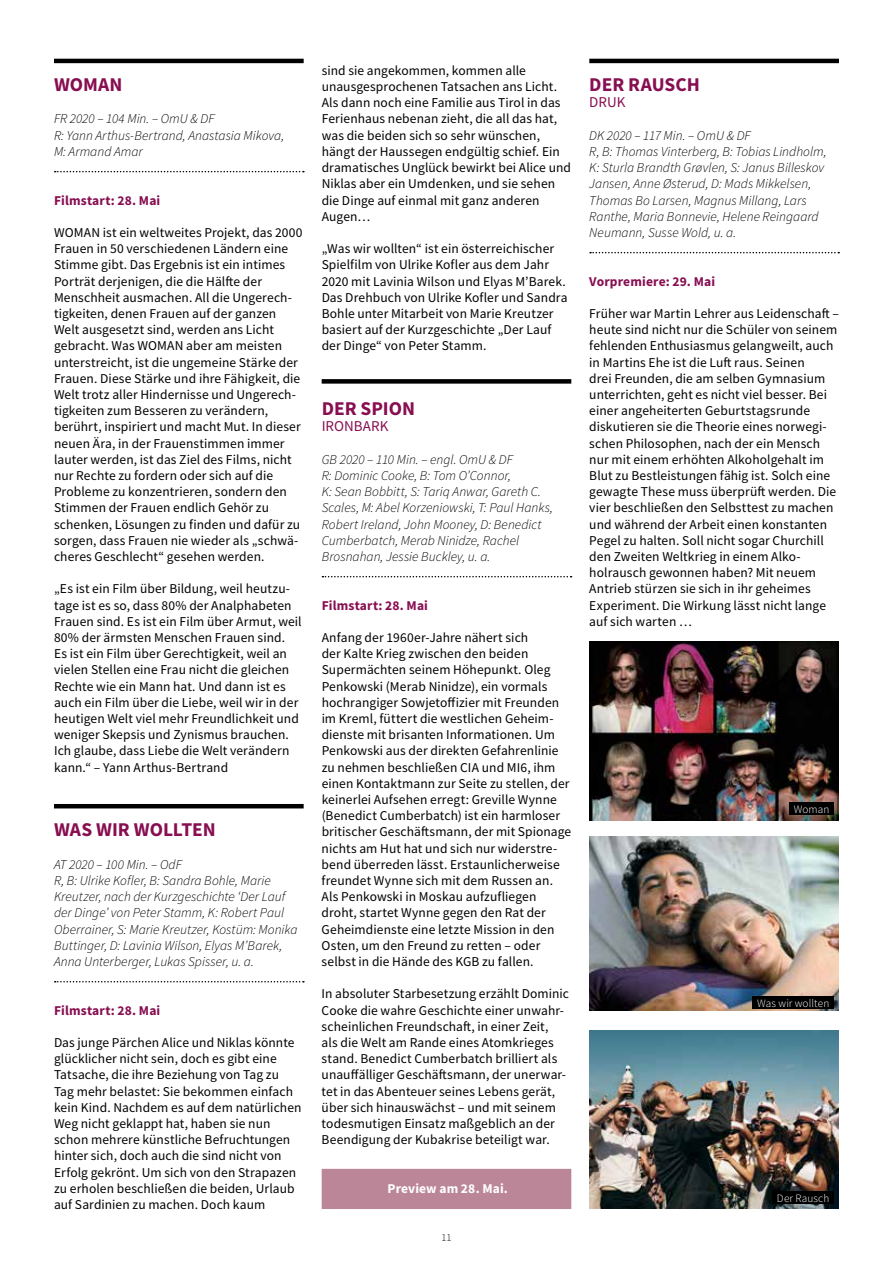
<style>
.page{position:relative;width:893px;height:1263px;background:#fff}
.page>*{position:absolute;margin:0;border:0;box-sizing:border-box;transform-origin:0 0}
.t1{font:700 19.5px "Source Sans Pro";color:#870e51}
.t2{font:15px "Source Sans Pro";letter-spacing:.005em;color:#870e51}
.t3{font:13.5px/16.2px "Source Sans Pro";letter-spacing:.005em;color:#000}
.t4{font:italic 300 13.5px/16.2px "Source Sans Pro";color:#000}
.t5{font:700 13.5px "Source Sans Pro";letter-spacing:.01em;color:#870e51}
.t6{font:700 13.5px "Source Sans Pro";color:#fff}
.t7{font:300 11.25px "Source Sans Pro";letter-spacing:.01em;color:#fff}
.t8{font:300 10.5px "Source Sans Pro";color:#000}
</style>
<div class="page">
<hr style="left:54px;top:59px;width:250px;height:4px;background:#000">
<svg style="left:55px;top:171px;width:249px;height:1px"></svg>
<hr style="left:54px;top:804px;width:250px;height:4px;background:#000">
<svg style="left:55px;top:981px;width:249px;height:1px"></svg>
<div style="left:322px;top:379px;width:249px;height:5px;background:#000"></div>
<svg style="left:322px;top:576px;width:250px;height:1px"></svg>
<div style="left:322px;top:1169px;width:249px;height:40px;background:#bc8699"></div>
<hr style="left:589px;top:59px;width:250px;height:4px;background:#000">
<svg style="left:590px;top:252px;width:249px;height:1px"></svg>
<img style="left:589px;top:836px;width:250px;height:175px">
<div style="left:752px;top:996px;width:82px;height:13px;background:#000"></div>
<img style="left:589px;top:642px;width:250px;height:178px">
<div style="left:789px;top:802px;width:45px;height:13px;background:#000"></div>
<img style="left:589px;top:1031px;width:250px;height:178px">
<div style="left:772px;top:1191px;width:62px;height:13px;background:#000"></div>
<h1 class="t1" style="left:54px;top:71px;width:57px">WOMAN</h1>
<p class="t4" style="left:54px;top:111px;width:232px">FR 2020 ‒ 104 Min. ‒ OmU &amp; DF<br>R: Yann Arthus-Bertrand, Anastasia Mikova,<br>M: Armand Amar</p>
<p class="t5" style="left:54px;top:191px;width:108px">Filmstart: 28. Mai</p>
<p class="t3" style="left:54px;top:224px;width:250px">WOMAN ist ein weltweites Projekt, das 2000<br>Frauen in 50 verschiedenen Ländern eine Stimme gibt. Das Ergebnis ist ein intimes Porträt derjenigen, die die Hälfte der Menschheit ausmachen. All die Ungerech&shy;tigkeiten, denen Frauen auf der ganzen Welt ausgesetzt sind, werden ans Licht gebracht. Was WOMAN aber am meisten unterstreicht, ist die ungemeine Stärke der Frauen. Diese Stärke und ihre Fähigkeit, die Welt trotz aller Hindernisse und Ungerech&shy;tigkeiten zum Besseren zu verändern, berührt, inspiriert und macht Mut. In dieser neuen Ära, in der Frauenstimmen immer lauter werden, ist das Ziel des Films, nicht nur Rechte zu fordern oder sich auf die Probleme zu konzentrieren, sondern den Stimmen der Frauen endlich Gehör zu schenken, Lösungen zu finden und dafür zu sorgen, dass Frauen nie wieder als „schwä&shy;cheres Geschlecht“ gesehen werden.</p>
<p class="t3" style="left:54px;top:581px;width:249px">„Es ist ein Film über Bildung, weil heutzu&shy;tage ist es so, dass 80% der Analphabeten Frauen sind. Es ist ein Film über Armut, weil 80% der ärmsten Menschen Frauen sind.<br>Es ist ein Film über Gerechtigkeit, weil an vielen Stellen eine Frau nicht die gleichen Rechte wie ein Mann hat. Und dann ist es auch ein Film über die Liebe, weil wir in der heutigen Welt viel mehr Freundlichkeit und weniger Skepsis und Zynismus brauchen.<br>Ich glaube, dass Liebe die Welt verändern kann.“ – Yann Arthus-Bertrand</p>
<h1 class="t1" style="left:54px;top:817px;width:14px">WAS</h1>
<h1 class="t1" style="left:96px;top:817px;width:13px">WIR</h1>
<h1 class="t1" style="left:134px;top:817px;width:13px">WOLLTEN</h1>
<p class="t4" style="left:54px;top:856px;width:245px">AT 2020 ‒ 100 Min. ‒ OdF<br>R, B: Ulrike Kofler, B: Sandra Bohle, Marie Kreutzer, nach der Kurzgeschichte ‘Der Lauf der Dinge’ von Peter Stamm, K: Robert Paul Oberrainer, S: Marie Kreutzer, Kostüm: Monika Buttinger, D: Lavinia Wilson, Elyas M’Barek, Anna Unterberger, Lukas Spisser, u. a.</p>
<p class="t5" style="left:54px;top:1001px;width:108px">Filmstart: 28. Mai</p>
<p class="t3" style="left:54px;top:1034px;width:249px">Das junge Pärchen Alice und Niklas könnte glücklicher nicht sein, doch es gibt eine Tatsache, die ihre Beziehung von Tag zu Tag mehr belastet: Sie bekommen einfach kein Kind. Nachdem es auf dem natürlichen Weg nicht geklappt hat, haben sie nun schon mehrere künstliche Befruchtungen hinter sich, doch auch die sind nicht von Erfolg gekrönt. Um sich von den Strapazen zu erholen beschließen die beiden, Urlaub auf Sardinien zu machen. Doch kaum</p>
<p class="t3" style="left:322px;top:62px;width:251px">sind sie angekommen, kommen alle unausgesprochenen Tatsachen ans Licht.<br>Als dann noch eine Familie aus Tirol in das Ferienhaus nebenan zieht, die all das hat, was die beiden sich so sehr wünschen, hängt der Haussegen endgültig schief. Ein dramatisches Unglück bewirkt bei Alice und Niklas aber ein Umdenken, und sie sehen die Dinge auf einmal mit ganz anderen Augen…</p>
<p class="t3" style="left:322px;top:240px;width:247px">„Was wir wollten“ ist ein österreichischer Spielfilm von Ulrike Kofler aus dem Jahr 2020 mit Lavinia Wilson und Elyas M’Barek.<br>Das Drehbuch von Ulrike Kofler und Sandra Bohle unter Mitarbeit von Marie Kreutzer basiert auf der Kurzgeschichte „Der Lauf der Dinge“ von Peter Stamm.</p>
<h1 class="t1" style="left:322px;top:395px;width:13px">DER</h1>
<h1 class="t1" style="left:361px;top:395px;width:33px">SPION</h1>
<p class="t2" style="left:322px;top:417px;width:68px">IRONBARK</p>
<p class="t4" style="left:322px;top:451px;width:233px">GB 2020 ‒ 110 Min. ‒ engl. OmU &amp; DF<br>R: Dominic Cooke, B: Tom O’Connor,<br>K: Sean Bobbitt, S: Tariq Anwar, Gareth C.<br>Scales, M: Abel Korzeniowski, T: Paul Hanks, Robert Ireland, John Mooney, D: Benedict Cumberbatch, Merab Ninidze, Rachel Brosnahan, Jessie Buckley, u. a.</p>
<p class="t5" style="left:322px;top:596px;width:108px">Filmstart: 28. Mai</p>
<p class="t3" style="left:322px;top:629px;width:251px">Anfang der 1960er-Jahre nähert sich<br>der Kalte Krieg zwischen den beiden Supermächten seinem Höhepunkt. Oleg Penkowski (Merab Ninidze), ein vormals hochrangiger Sowjetoffizier mit Freunden im Kreml, füttert die westlichen Geheim&shy;dienste mit brisanten Informationen. Um Penkowski aus der direkten Gefahrenlinie zu nehmen beschließen CIA und MI6, ihm einen Kontaktmann zur Seite zu stellen, der keinerlei Aufsehen erregt: Greville Wynne (Benedict Cumberbatch) ist ein harmloser britischer Geschäftsmann, der mit Spionage nichts am H ut hat und sich nur widerstre&shy;bend überreden lässt. Erstaunlicherweise freundet Wynne sich mit dem Russen an.<br>Als Penkowski in Moskau aufzufliegen droht, startet Wynne gegen den Rat der Geheimdienste eine letzte Mission in den Osten, um den Freund zu retten – oder selbst in die Hände des KGB zu fallen.</p>
<p class="t3" style="left:322px;top:986px;width:249px">In absoluter Starbesetzung erzählt Dominic Cooke die wahre Geschichte einer unwahr&shy;scheinlichen Freundschaft, in einer Zeit,<br>als die Welt am Rande eines Atomkrieges stand. Benedict Cumberbatch brilliert als unauffälliger Geschäftsmann, der unerwar&shy;tet in das Abenteuer seines Lebens gerät, über sich hinauswächst – und mit seinem todesmutigen Einsatz maßgeblich an der Beendigung der Kubakrise beteiligt war.</p>
<p class="t6" style="left:388px;top:1179px;width:122px">Preview am 28. Mai.</p>
<p class="t8" style="left:441px;top:1231px;width:12px">11</p>
<h1 class="t1" style="left:589px;top:71px;width:13px">DER</h1>
<h1 class="t1" style="left:628px;top:71px;width:49px">RAUSCH</h1>
<p class="t2" style="left:589px;top:93px;width:38px">DRUK</p>
<p class="t4" style="left:589px;top:127px;width:239px">DK 2020 ‒ 117 Min. ‒ OmU &amp; DF<br>R, B: Thomas Vinterberg, B: Tobias Lindholm, K: Sturla Brandth Grøvlen, S: Janus Billeskov Jansen, Anne Østerud, D: Mads Mikkelsen, Thomas Bo Larsen, Magnus Millang, Lars Ranthe, Maria Bonnevie, Helene Reingaard Neumann, Susse Wold, u. a.</p>
<p class="t5" style="left:589px;top:272px;width:127px">Vorpremiere: 29. Mai</p>
<p class="t3" style="left:589px;top:305px;width:251px">Früher war Martin Lehrer aus Leidenschaft – heute sind nicht nur die Schüler von seinem fehlenden Enthusiasmus gelangweilt, auch in Martins Ehe ist die Luft raus. Seinen<br>drei Freunden, die am selben Gymnasium unterrichten, geht es nicht viel besser. Bei einer angeheiterten Geburtstagsrunde diskutieren sie die Theorie eines norwegi&shy;schen Philosophen, nach der ein Mensch nur mit einem erhöhten Alkoholgehalt im Blut zu Bestleistungen fähig ist. Solch eine gewagte These muss überprüft werden. Die vier beschließen den Selbsttest zu machen und während der Arbeit einen konstanten Pegel zu halten. Soll nicht sogar Churchill den Zweiten Weltkrieg in einem Alko&shy;holrausch gewonnen haben? Mit neuem Antrieb stürzen sie sich in ihr geheimes Experiment. Die Wirkung lässt nicht lange auf sich warten …</p>
<p class="t7" style="left:794px;top:802px;width:37px">Woman</p>
<p class="t7" style="left:757px;top:996px;width:74px">Was wir wollten</p>
<p class="t7" style="left:777px;top:1191px;width:54px">Der Rausch</p>
</div>
